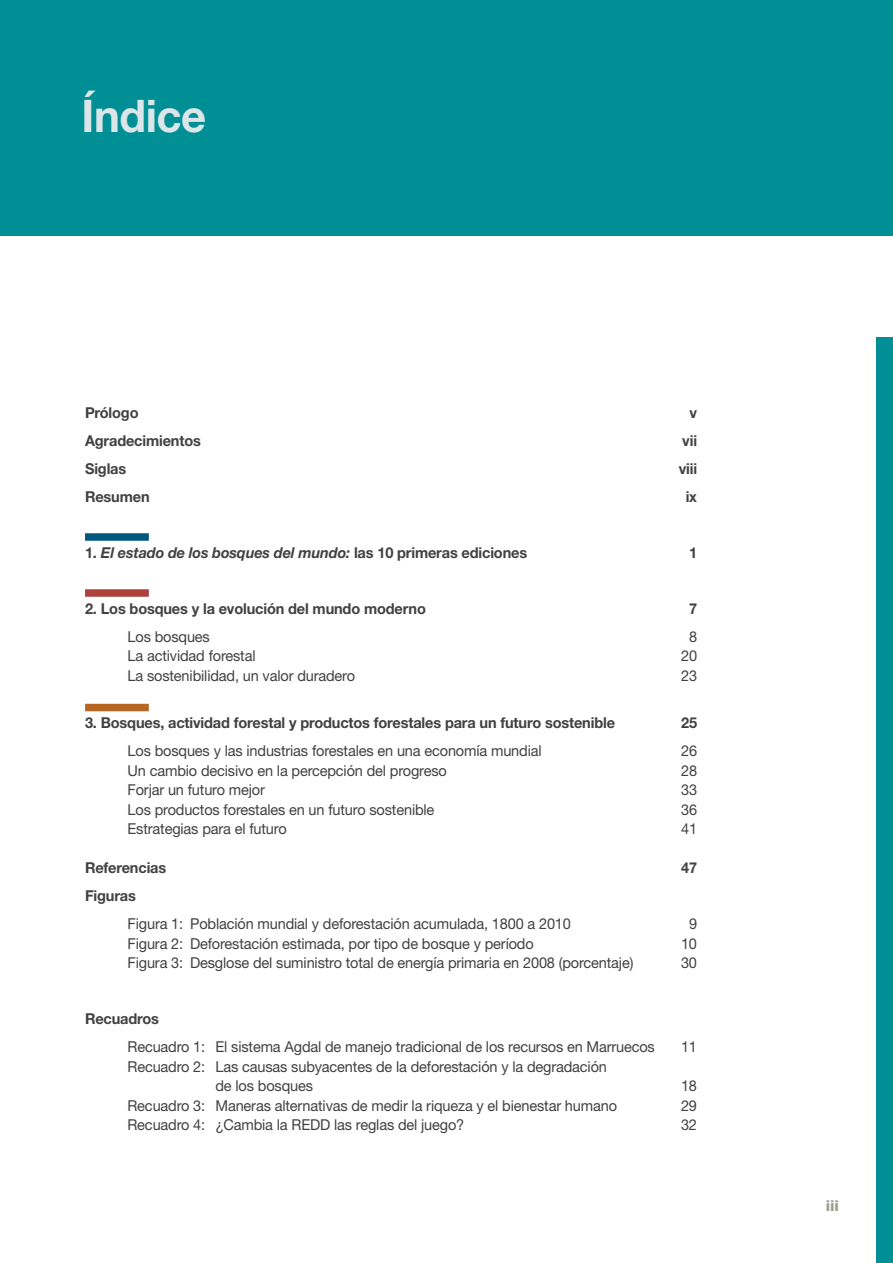
<style>
.page{position:relative;width:893px;height:1263px;background:#fff}
.page>*{position:absolute;margin:0;border:0;box-sizing:border-box;transform-origin:0 0}
.t1{font:700 45px "Helvetica Neue LT Std";letter-spacing:-.01em;color:#dce6e8}
.t2{font:15px/19.5px "Helvetica Neue LT Std";letter-spacing:-.01em;color:#414042}
.t3{font:700 15px "Helvetica Neue LT Std";letter-spacing:-.01em;color:#414042}
.t4{font:italic 700 15px "Helvetica Neue LT Std";letter-spacing:-.01em;color:#414042}
.t5{font:800 15px "Helvetica Neue LT Std";color:#9c9d8c}
.s1{font-style:normal}
</style>
<div class="page">
<div style="left:876px;top:337px;width:17px;height:926px;background:#008f95"></div>
<div style="left:0;top:0;width:893px;height:235px;background:#008f95"></div>
<div style="left:85px;top:533px;width:64px;height:8px;background:#01587f"></div>
<div style="left:85px;top:589px;width:64px;height:8px;background:#ac423b"></div>
<div style="left:85px;top:704px;width:64px;height:7px;background:#b56722"></div>
<h1 class="t1" style="left:82px;top:88px;width:126px">Índice</h1>
<p class="t3" style="left:85px;top:403px;width:55px">Prólogo</p>
<p class="t3" style="left:689px;top:403px;width:9px">v</p>
<p class="t3" style="left:85px;top:431px;width:117px">Agradecimientos</p>
<p class="t3" style="left:682px;top:431px;width:16px">vii</p>
<p class="t3" style="left:85px;top:459px;width:43px">Siglas</p>
<p class="t3" style="left:679px;top:459px;width:20px">viii</p>
<p class="t3" style="left:85px;top:487px;width:66px">Resumen</p>
<p class="t3" style="left:686px;top:487px;width:13px">ix</p>
<p class="t4" style="left:85px;top:543px;width:444px"><span class="s1">1.</span> El estado de los bosques del mundo: <span class="s1">las 10 primeras ediciones</span></p>
<p class="t3" style="left:689px;top:543px;width:10px">1</p>
<p class="t3" style="left:85px;top:599px;width:342px">2. Los bosques y la evolución del mundo moderno</p>
<p class="t3" style="left:689px;top:599px;width:10px">7</p>
<p class="t2" style="left:128px;top:626px;width:84px">Los bosques</p>
<p class="t2" style="left:689px;top:626px;width:10px">8</p>
<p class="t2" style="left:128px;top:646px;width:130px">La actividad forestal</p>
<p class="t2" style="left:681px;top:646px;width:18px">20</p>
<p class="t2" style="left:128px;top:665px;width:229px">La sostenibilidad, un valor duradero</p>
<p class="t2" style="left:681px;top:665px;width:18px">23</p>
<p class="t3" style="left:85px;top:714px;width:531px">3. Bosques, actividad forestal y productos forestales para un futuro sostenible</p>
<p class="t3" style="left:681px;top:714px;width:18px">25</p>
<p class="t2" style="left:128px;top:741px;width:416px">Los bosques y las industrias forestales en una economía mundial</p>
<p class="t2" style="left:681px;top:741px;width:18px">26</p>
<p class="t2" style="left:128px;top:760px;width:321px">Un cambio decisivo en la percepción del progreso</p>
<p class="t2" style="left:681px;top:760px;width:18px">28</p>
<p class="t2" style="left:128px;top:780px;width:139px">Forjar un futuro mejor</p>
<p class="t2" style="left:681px;top:780px;width:18px">33</p>
<p class="t2" style="left:128px;top:799px;width:308px">Los productos forestales en un futuro sostenible</p>
<p class="t2" style="left:681px;top:799px;width:18px">36</p>
<p class="t2" style="left:128px;top:819px;width:161px">Estrategias para el futuro</p>
<p class="t2" style="left:681px;top:819px;width:18px">41</p>
<p class="t3" style="left:85px;top:859px;width:83px">Referencias</p>
<p class="t3" style="left:681px;top:859px;width:18px">47</p>
<p class="t3" style="left:85px;top:887px;width:52px">Figuras</p>
<p class="t2" style="left:128px;top:914px;width:445px">Figura 1: Población mundial y deforestación acumulada, 1800 a 2010</p>
<p class="t2" style="left:689px;top:914px;width:10px">9</p>
<p class="t2" style="left:128px;top:933px;width:408px">Figura 2: Deforestación estimada, por tipo de bosque y período</p>
<p class="t2" style="left:681px;top:933px;width:18px">10</p>
<p class="t2" style="left:128px;top:953px;width:507px">Figura 3: Desglose del suministro total de energía primaria en 2008 (porcentaje)</p>
<p class="t2" style="left:681px;top:953px;width:18px">30</p>
<p class="t3" style="left:85px;top:1010px;width:76px">Recuadros</p>
<p class="t2" style="left:128px;top:1037px;width:529px">Recuadro 1: El sistema Agdal de manejo tradicional de los recursos en Marruecos</p>
<p class="t2" style="left:681px;top:1037px;width:18px">11</p>
<p class="t2" style="left:215px;top:1056px;width:393px;text-indent:-88px">Recuadro 2: Las causas subyacentes de la deforestación y la degradación de los bosques</p>
<p class="t2" style="left:681px;top:1076px;width:18px">18</p>
<p class="t2" style="left:127px;top:1095px;width:491px">Recuadro 3: Maneras alternativas de medir la riqueza y el bienestar humano</p>
<p class="t2" style="left:681px;top:1095px;width:18px">29</p>
<p class="t2" style="left:127px;top:1115px;width:338px">Recuadro 4: ¿Cambia la REDD las reglas del juego?</p>
<p class="t2" style="left:681px;top:1115px;width:18px">32</p>
<p class="t5" style="left:826px;top:1197px;width:15px">iii</p>
</div>
